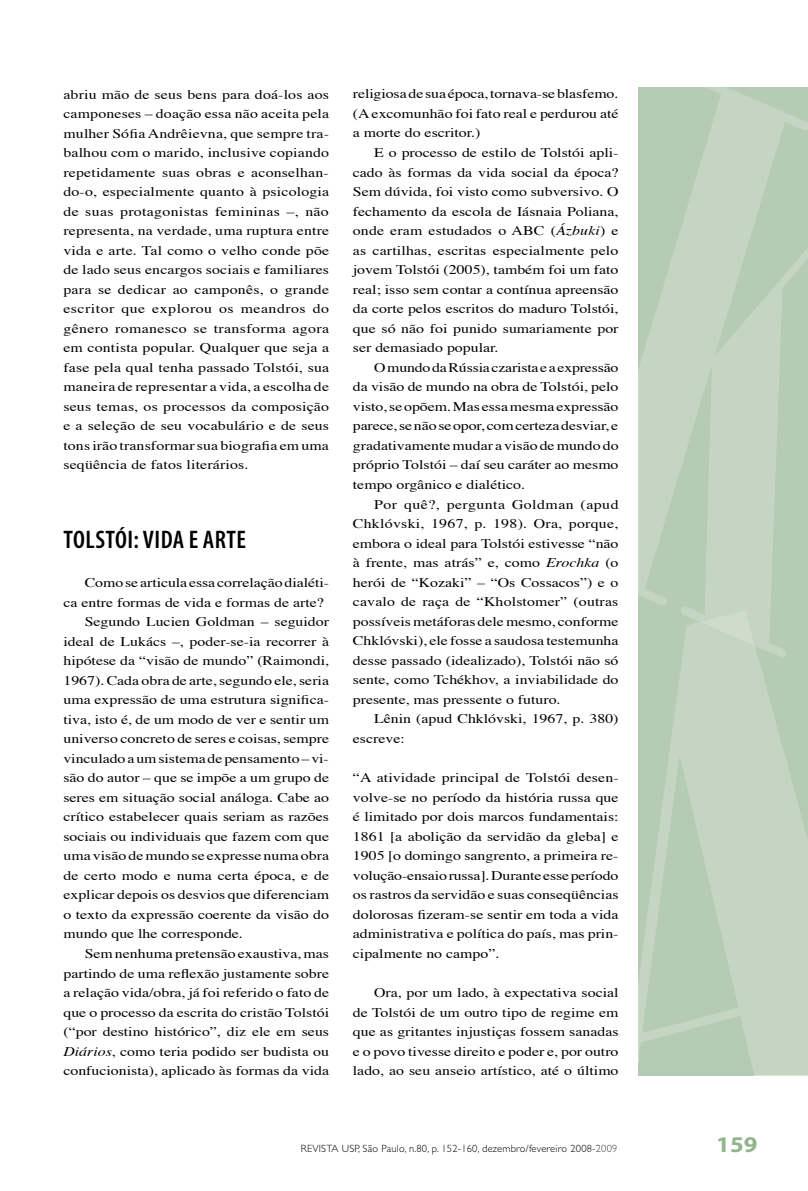
<style>
.page{position:relative;width:808px;height:1191px;background:#fff}
.page>*{position:absolute;margin:0;border:0;box-sizing:border-box;transform-origin:0 0}
.t1{font:600 condensed 25.5px "Myriad Pro";letter-spacing:.02em;color:#000}
.t2{font:700 22.5px "Myriad";color:#93b48b;scale:1.1 1}
.t3{font:13.2px/19.5px "Times";color:#000;text-align:justify;scale:1.2 1}
.t4{font:300 10.5px "Gill Sans";letter-spacing:.02em;color:#474848}
.s1{font-style:italic}
</style>
<div class="page">
<svg style="left:638px;top:87px;width:170px;height:535px;background:#bdd0ba"></svg>
<svg style="left:638px;top:622px;width:170px;height:453px;background:#bdd0ba"></svg>
<svg style="left:700px;top:610px;width:55px;height:36px;background:#c8d7c5"></svg>
<p class="t3" style="left:63px;top:83px;width:223px">abriu mão de seus bens para doá-los aos camponeses – doação essa não aceita pela mulher Sófia Andrêievna, que sempre tra&shy;balhou com o marido, inclusive copiando repetidamente suas obras e aconselhan&shy;do-o, especialmente quanto à psicologia de suas protagonistas femininas –, não representa, na verdade, uma ruptura entre vida e arte. Tal como o velho conde põe de lado seus encargos sociais e familiares para se dedicar ao camponês, o grande escritor que explorou os meandros do gênero romanesco se transforma agora em contista popular. Qualquer que seja a fase pela qual tenha passado Tolstói, sua maneira de representar a vida, a escolha de seus temas, os processos da composição e a seleção de seu vocabulário e de seus tons irão transformar sua biografia em uma seqüência de fatos literários.</p>
<h1 class="t1" style="left:64px;top:525px;width:184px">TOLSTÓI: VIDA E ARTE</h1>
<p class="t3" style="left:85px;top:572px;width:205px">Como se articula essa correlação dialéti-</p>
<p class="t3" style="left:63px;top:591px;width:218px">ca entre formas de vida e formas de arte?</p>
<p class="t3" style="left:85px;top:611px;width:205px">Segundo Lucien Goldman – seguidor</p>
<p class="t3" style="left:63px;top:630px;width:223px">ideal de Lukács –, poder-se-ia recorrer à</p>
<p class="t3" style="left:63px;top:650px;width:223px">hipótese da “visão de mundo” (Raimondi,</p>
<p class="t3" style="left:63px;top:669px;width:223px">1967). Cada obra de arte, segundo ele, seria</p>
<p class="t3" style="left:63px;top:689px;width:223px">uma expressão de uma estrutura significa-</p>
<p class="t3" style="left:63px;top:708px;width:223px">tiva, isto é, de um modo de ver e sentir um</p>
<p class="t3" style="left:63px;top:728px;width:223px">universo concreto de seres e coisas, sempre</p>
<p class="t3" style="left:63px;top:747px;width:223px">vinculado a um sistema de pensamento – vi-</p>
<p class="t3" style="left:63px;top:767px;width:223px">são do autor – que se impõe a um grupo de</p>
<p class="t3" style="left:63px;top:786px;width:223px">seres em situação social análoga. Cabe ao</p>
<p class="t3" style="left:63px;top:806px;width:223px">crítico estabelecer quais seriam as razões</p>
<p class="t3" style="left:63px;top:825px;width:223px">sociais ou individuais que fazem com que</p>
<p class="t3" style="left:63px;top:845px;width:223px">uma visão de mundo se expresse numa obra</p>
<p class="t3" style="left:63px;top:864px;width:223px">de certo modo e numa certa época, e de</p>
<p class="t3" style="left:63px;top:884px;width:223px">explicar depois os desvios que diferenciam</p>
<p class="t3" style="left:63px;top:903px;width:223px">o texto da expressão coerente da visão do</p>
<p class="t3" style="left:63px;top:923px;width:151px">mundo que lhe corresponde.</p>
<p class="t3" style="left:85px;top:942px;width:205px">Sem nenhuma pretensão exaustiva, mas</p>
<p class="t3" style="left:63px;top:962px;width:223px">partindo de uma reflexão justamente sobre</p>
<p class="t3" style="left:63px;top:981px;width:223px">a relação vida/obra, já foi referido o fato de</p>
<p class="t3" style="left:63px;top:1001px;width:223px">que o processo da escrita do cristão Tolstói</p>
<p class="t3" style="left:63px;top:1020px;width:223px">(“por destino histórico”, diz ele em seus</p>
<p class="t3" style="left:63px;top:1040px;width:223px"><span class="s1">Diários</span>, como teria podido ser budista ou</p>
<p class="t3" style="left:63px;top:1059px;width:223px">confucionista), aplicado às formas da vida</p>
<p class="t3" style="left:353px;top:83px;width:223px">religiosa de sua época, tornava-se blasfemo. (A excomunhão foi fato real e perdurou até a morte do escritor.)</p>
<p class="t3" style="left:353px;top:142px;width:223px;text-indent:21px">E o processo de estilo de Tolstói apli&shy;cado às formas da vida social da época?<br>Sem dúvida, foi visto como subversivo. O fechamento da escola de Iásnaia Poliana, onde eram estudados o ABC (<span class="s1">Ázbuki</span>) e as cartilhas, escritas especialmente pelo jovem Tolstói (2005), também foi um fato real; isso sem contar a contínua apreensão da corte pelos escritos do maduro Tolstói, que só não foi punido sumariamente por ser demasiado popular.</p>
<p class="t3" style="left:353px;top:356px;width:223px;text-indent:21px">O mundo da Rússia czarista e a expressão da visão de mundo na obra de Tolstói, pelo visto, se opõem. Mas essa mesma expressão parece, se não se opor, com certeza desviar, e gradativamente mudar a visão de mundo do próprio Tolstói – daí seu caráter ao mesmo tempo orgânico e dialético.</p>
<p class="t3" style="left:353px;top:493px;width:223px;text-indent:21px">Por quê?, pergunta Goldman (apud Chklóvski, 1967, p. 198). Ora, porque, embora o ideal para Tolstói estivesse “não à frente, mas atrás” e, como <span class="s1">Erochka</span> (o herói de “Kozaki” – “Os Cossacos”) e o cavalo de raça de “Kholstomer” (outras possíveis metáforas dele mesmo, conforme Chklóvski), ele fosse a saudosa testemunha desse passado (idealizado), Tolstói não só sente, como Tchékhov, a inviabilidade do presente, mas pressente o futuro.</p>
<p class="t3" style="left:353px;top:708px;width:223px;text-indent:21px">Lênin (apud Chklóvski, 1967, p. 380) escreve:</p>
<p class="t3" style="left:353px;top:767px;width:223px">“A atividade principal de Tolstói desen&shy;volve-se no período da história russa que é limitado por dois marcos fundamentais:<br>1861 [a abolição da servidão da gleba] e 1905 [o domingo sangrento, a primeira re&shy;volução-ensaio russa]. Durante esse período os rastros da servidão e suas conseqüências dolorosas fizeram-se sentir em toda a vida administrativa e política do país, mas prin&shy;cipalmente no campo”.</p>
<p class="t3" style="left:353px;top:981px;width:223px;text-indent:21px">Ora, por um lado, à expectativa social de Tolstói de um outro tipo de regime em que as gritantes injustiças fossem sanadas e o povo tivesse direito e poder e, por outro lado, ao seu anseio artístico, até o último</p>
<p class="t4" style="left:301px;top:1142px;width:318px">REVISTA USP, São Paulo, n.80, p. 152-160, dezembro/fevereiro 2008-2009</p>
<h2 class="t2" style="left:716px;top:1132px;width:39px">159</h2>
</div>
